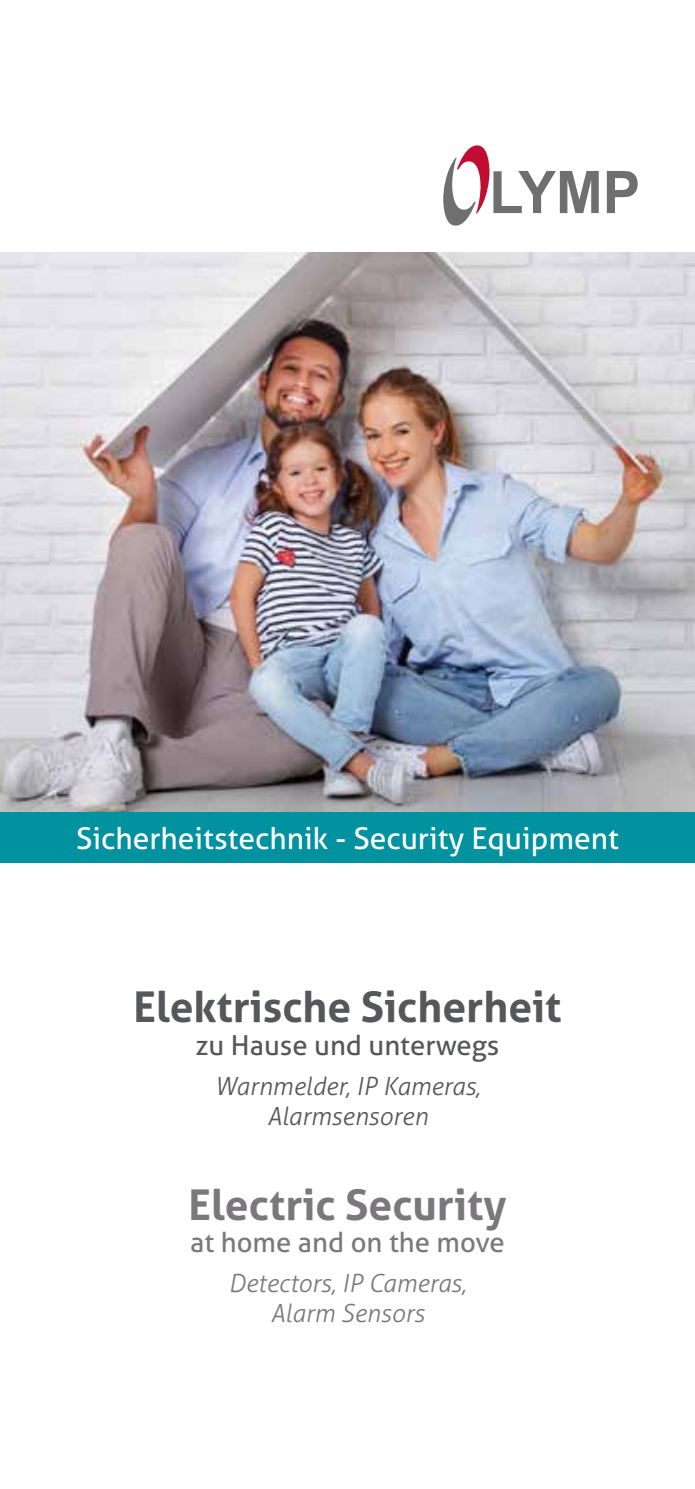
<style>
.page{position:relative;width:695px;height:1489px;background:#fff}
.page>*{position:absolute;margin:0;border:0;box-sizing:border-box;transform-origin:0 0}
.t1{font:700 42.5px "Aller";color:#56575a}
.t2{font:700 42.5px "Aller";color:#7a787b}
.t3{font:30px "Aller";color:#fff}
.t4{font:27.5px "Aller";color:#56575a}
.t5{font:27.5px "Aller";color:#7a787b}
.t6{font:italic 300 25px/30px "Aller";color:#56575a;text-align:center}
.t7{font:italic 300 25px/30px "Aller";color:#7a787b;text-align:center}
</style>
<div class="page">
<img style="left:0;top:252px;width:694px;height:560px">
<div style="left:0;top:812px;width:694px;height:51px;background:#00929e"></div>
<svg style="left:606px;top:171px;width:31px;height:42px"></svg>
<svg style="left:443px;top:145px;width:155px;height:81px"></svg>
<p class="t3" style="left:76px;top:820px;width:544px">Sicherheitstechnik - Security Equipment</p>
<h1 class="t1" style="left:133px;top:980px;width:429px">Elektrische Sicherheit</h1>
<p class="t4" style="left:195px;top:1028px;width:305px">zu Hause und unterwegs</p>
<p class="t6" style="left:214px;top:1070px;width:267px">Warnmelder, IP Kameras,<br>Alarmsensoren</p>
<h1 class="t2" style="left:188px;top:1178px;width:319px">Electric Security</h1>
<p class="t5" style="left:190px;top:1225px;width:316px">at home and on the move</p>
<p class="t7" style="left:228px;top:1268px;width:239px">Detectors, IP Cameras,<br>Alarm Sensors</p>
</div>
